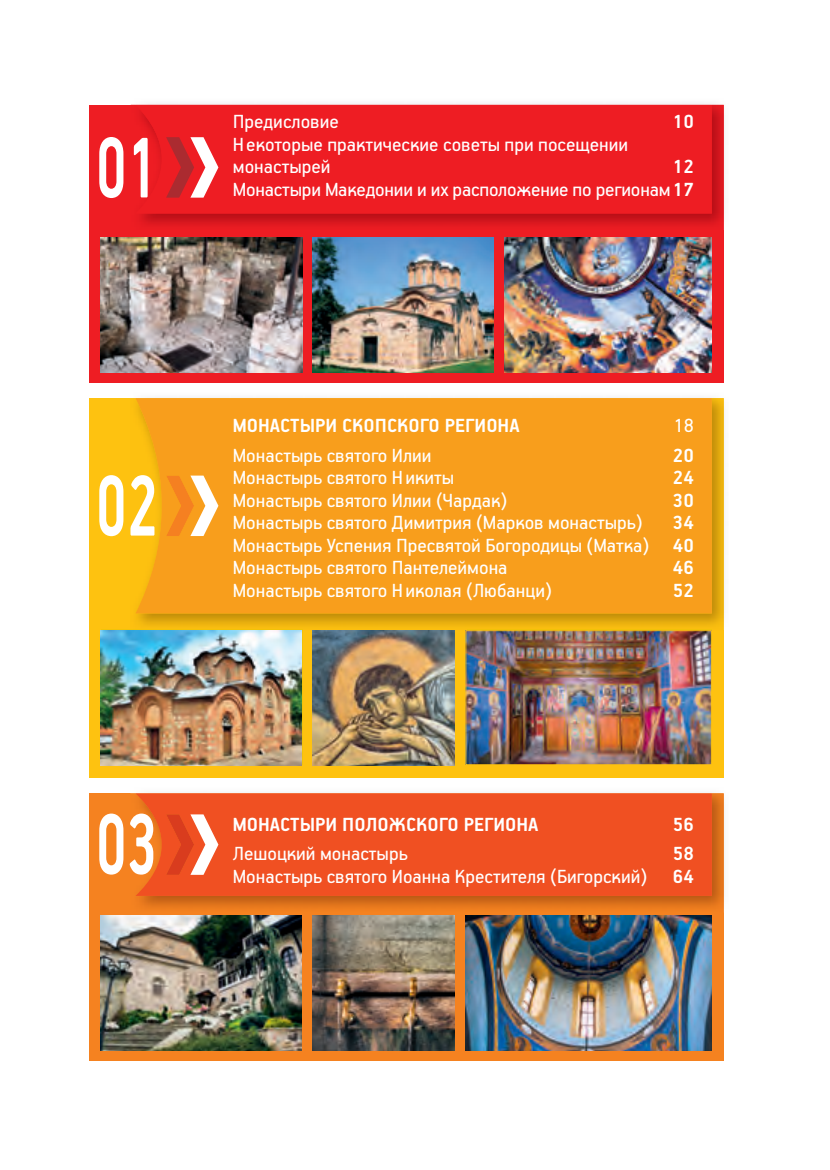
<style>
.page{position:relative;width:830px;height:1170px;background:#fff}
.page>*{position:absolute;margin:0;border:0;box-sizing:border-box;transform-origin:0 0}
.t1{font:700 96.5px "PF Handbook Pro";color:#fff;scale:.66 1}
.t2{font:21.25px/22.5px "PF Handbook Pro";color:#fff;text-align:right}
.t3{font:700 21.25px "PF Handbook Pro";color:#fff}
.s1{font-weight:700}
</style>
<div class="page">
<div style="left:89px;top:105px;width:634px;height:277px;background:#ee1d23"></div>
<div style="left:89px;top:398px;width:634px;height:379px;background:#fec210"></div>
<div style="left:89px;top:793px;width:634px;height:267px;background:#f58220"></div>
<svg style="left:135px;top:105px;width:576px;height:108px"></svg>
<img style="left:135px;top:398px;width:588px;height:232px">
<div style="left:135px;top:398px;width:576px;height:215px;background:#f89e1c"></div>
<img style="left:131px;top:793px;width:592px;height:115px">
<div style="left:135px;top:793px;width:576px;height:102px;background:#f05022"></div>
<svg style="left:166px;top:137px;width:52px;height:61px"></svg>
<svg style="left:166px;top:475px;width:52px;height:61px"></svg>
<svg style="left:166px;top:814px;width:52px;height:60px"></svg>
<img style="left:312px;top:630px;width:142px;height:135px">
<img style="left:465px;top:915px;width:246px;height:135px">
<img style="left:100px;top:630px;width:201px;height:135px">
<img style="left:100px;top:915px;width:201px;height:135px">
<img style="left:101px;top:237px;width:201px;height:135px">
<img style="left:312px;top:915px;width:142px;height:135px">
<img style="left:504px;top:237px;width:207px;height:135px">
<img style="left:313px;top:237px;width:180px;height:135px">
<img style="left:467px;top:632px;width:242px;height:131px">
<div style="left:465px;top:630px;width:246px;height:135px;border:1px solid #fec210"></div>
<h1 class="t1" style="left:96px;top:109px;width:97px">01</h1>
<p class="t2" style="left:233px;top:110px;width:107px">Предисловие</p>
<p class="t3" style="left:672px;top:109px;width:23px">10</p>
<p class="t2" style="left:233px;top:132px;width:396px;text-align:left">Некоторые практические советы при посещении монастырей</p>
<p class="t2" style="left:233px;top:155px;width:462px"><span class="s1">12<br></span>Монастыри Македонии и их расположение по регионам<span class="s1">17</span></p>
<h1 class="t1" style="left:96px;top:447px;width:97px">02</h1>
<p class="t3" style="left:233px;top:413px;width:288px">МОНАСТЫРИ СКОПСКОГО РЕГИОНА</p>
<p class="t2" style="left:673px;top:413px;width:22px">18</p>
<p class="t2" style="left:233px;top:443px;width:200px">Монастырь святого Илии</p>
<p class="t3" style="left:672px;top:442px;width:23px">20</p>
<p class="t2" style="left:233px;top:466px;width:223px">Монастырь святого Никиты</p>
<p class="t3" style="left:672px;top:465px;width:23px">24</p>
<p class="t2" style="left:233px;top:488px;width:276px">Монастырь святого Илии (Чардак)</p>
<p class="t3" style="left:672px;top:487px;width:23px">30</p>
<p class="t2" style="left:233px;top:511px;width:411px">Монастырь святого Димитрия (Марков монастырь)</p>
<p class="t2" style="left:233px;top:511px;width:462px;text-align:justify;text-indent:439px"><span class="s1">34<br></span>Монастырь Успения Пресвятой Богородицы (Матка) <span class="s1">40<br></span>Монастырь святого Пантелеймона</p>
<p class="t3" style="left:672px;top:555px;width:23px">46</p>
<p class="t2" style="left:233px;top:578px;width:320px">Монастырь святого Николая (Любанци)</p>
<p class="t3" style="left:672px;top:577px;width:23px">52</p>
<h1 class="t1" style="left:96px;top:785px;width:97px">03</h1>
<p class="t3" style="left:233px;top:811px;width:307px">МОНАСТЫРИ ПОЛОЖСКОГО РЕГИОНА</p>
<p class="t3" style="left:672px;top:811px;width:23px">56</p>
<p class="t2" style="left:233px;top:841px;width:176px">Лешоцкий монастырь</p>
<p class="t2" style="left:233px;top:841px;width:462px"><span class="s1">58<br></span>Монастырь святого Иоанна Крестителя (Бигорский) <span class="s1">64</span></p>
</div>
